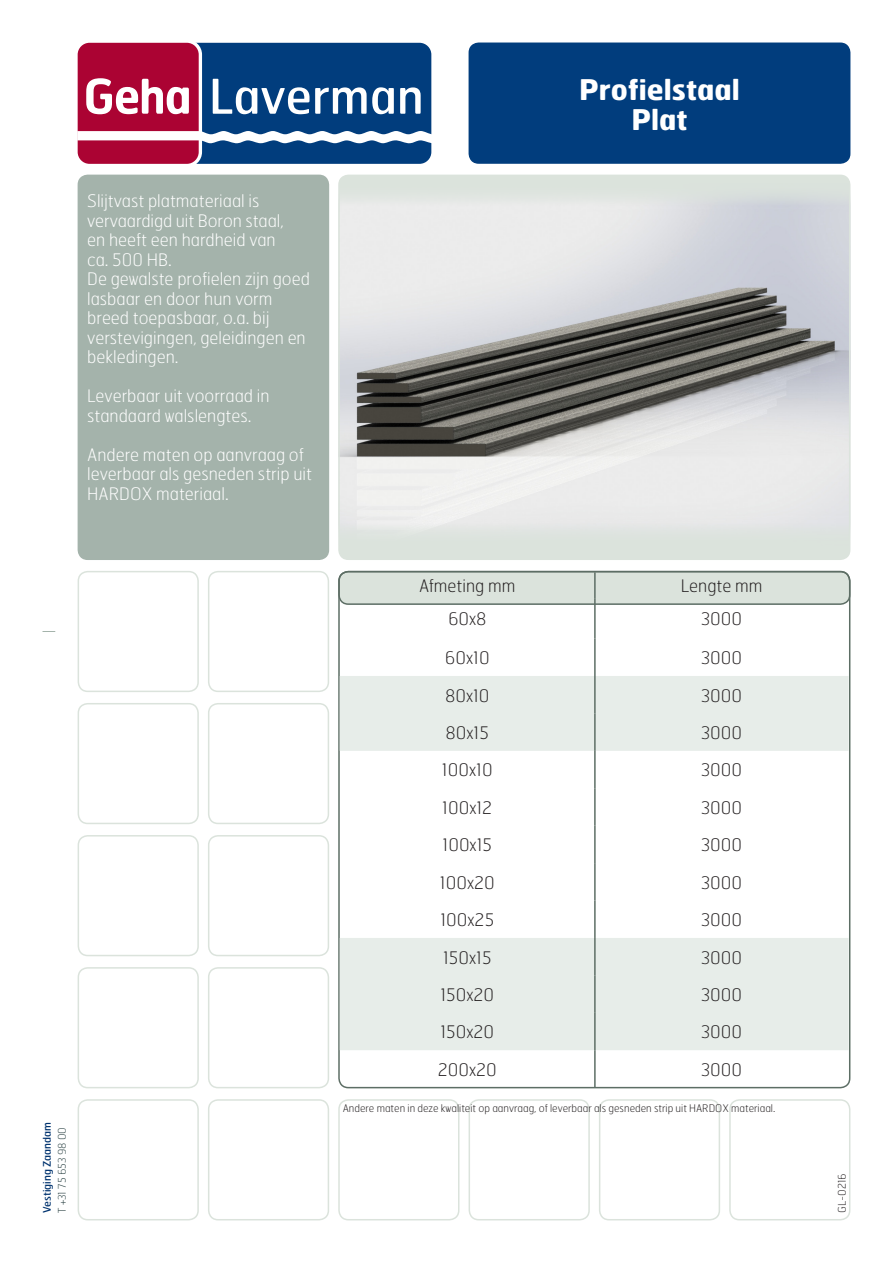
<style>
.page{position:relative;width:893px;height:1263px;background:#fff}
.page>*{position:absolute;margin:0;border:0;box-sizing:border-box;transform-origin:0 0}
.t1{font:700 28.5px "Hermes";color:#fff}
.t2{font:100 17.25px/19.5px "Hermes";color:#fff}
.t3{font:100 17.25px "Hermes";color:#231f20}
.t4{font:100 10.5px "Hermes";color:#231f20}
.t5{font:10.5px "Hermes";color:#01336f}
.t6{font:100 10.5px "Hermes";color:#2b4244}
</style>
<div class="page">
<svg style="left:77px;top:42px;width:355px;height:122px"></svg>
<svg style="left:43px;top:631px;width:12px;height:1px"></svg>
<div style="left:339px;top:175px;width:511px;height:384px;background:#dbe3dc;border-radius:9px"></div>
<img style="left:341px;top:199px;width:506px;height:331px">
<div style="left:338px;top:175px;width:512px;height:385px;border:2px solid #dbe3dc;border-radius:9px"></div>
<div style="left:469px;top:43px;width:381px;height:120px;background:#013d7d;border-radius:9px"></div>
<div style="left:469px;top:43px;width:381px;height:121px;border:2px solid #013d7d;border-radius:9px"></div>
<div style="left:78px;top:175px;width:250px;height:384px;background:#a4b3ab;border-radius:9px"></div>
<div style="left:78px;top:175px;width:251px;height:385px;border:2px solid #a4b3ab;border-radius:9px"></div>
<div style="left:78px;top:1099px;width:121px;height:121px;border:2px solid #dbe3dc;border-radius:9px"></div>
<div style="left:208px;top:1099px;width:121px;height:121px;border:2px solid #dbe3dc;border-radius:9px"></div>
<div style="left:208px;top:967px;width:121px;height:121px;border:2px solid #dbe3dc;border-radius:9px"></div>
<div style="left:208px;top:835px;width:121px;height:121px;border:2px solid #dbe3dc;border-radius:9px"></div>
<div style="left:208px;top:703px;width:121px;height:121px;border:2px solid #dbe3dc;border-radius:9px"></div>
<div style="left:78px;top:967px;width:121px;height:121px;border:2px solid #dbe3dc;border-radius:9px"></div>
<div style="left:78px;top:835px;width:121px;height:121px;border:2px solid #dbe3dc;border-radius:9px"></div>
<div style="left:78px;top:703px;width:121px;height:121px;border:2px solid #dbe3dc;border-radius:9px"></div>
<div style="left:339px;top:572px;width:511px;height:32px;background:#dbe3dc;border-radius:9px"></div>
<div style="left:338px;top:571px;width:512px;height:34px;border:2px solid #5d6e65;border-radius:9px"></div>
<div style="left:338px;top:571px;width:512px;height:517px;border:2px solid #5d6e65;border-radius:9px"></div>
<svg style="left:340px;top:676px;width:508px;height:374px;fill:#eaefec"></svg>
<hr style="left:594px;top:572px;width:2px;height:26px;background:#5d6e65">
<hr style="left:594px;top:598px;width:2px;height:40px;background:#5d6e65">
<hr style="left:594px;top:638px;width:2px;height:38px;background:#5d6e65">
<hr style="left:594px;top:676px;width:2px;height:37px;background:#5d6e65">
<hr style="left:594px;top:713px;width:2px;height:38px;background:#5d6e65">
<hr style="left:594px;top:751px;width:2px;height:37px;background:#5d6e65">
<hr style="left:594px;top:788px;width:2px;height:38px;background:#5d6e65">
<hr style="left:594px;top:826px;width:2px;height:37px;background:#5d6e65">
<hr style="left:594px;top:863px;width:2px;height:37px;background:#5d6e65">
<hr style="left:594px;top:900px;width:2px;height:38px;background:#5d6e65">
<hr style="left:594px;top:938px;width:2px;height:37px;background:#5d6e65">
<hr style="left:594px;top:975px;width:2px;height:38px;background:#5d6e65">
<hr style="left:594px;top:1013px;width:2px;height:37px;background:#5d6e65">
<hr style="left:594px;top:1050px;width:2px;height:38px;background:#5d6e65">
<div style="left:208px;top:571px;width:121px;height:121px;border:2px solid #dbe3dc;border-radius:9px"></div>
<div style="left:78px;top:571px;width:121px;height:121px;border:2px solid #dbe3dc;border-radius:9px"></div>
<div style="left:469px;top:1099px;width:121px;height:121px;border:2px solid #dbe3dc;border-radius:9px"></div>
<div style="left:599px;top:1099px;width:121px;height:121px;border:2px solid #dbe3dc;border-radius:9px"></div>
<div style="left:729px;top:1099px;width:121px;height:121px;border:2px solid #dbe3dc;border-radius:9px"></div>
<div style="left:338px;top:1099px;width:121px;height:121px;border:2px solid #dbe3dc;border-radius:9px"></div>
<p class="t2" style="left:87px;top:191px;width:224px">Slijtvast platmateriaal is vervaardigd uit Boron staal,<br>en heeft een hardheid van<br>ca. 500 HB.<br>De gewalste profielen zijn goed lasbaar en door hun vorm breed toepasbaar, o.a. bij verstevigingen, geleidingen en bekledingen.</p>
<p class="t2" style="left:87px;top:386px;width:184px">Leverbaar uit voorraad in standaard walslengtes.</p>
<p class="t2" style="left:87px;top:444px;width:226px">Andere maten op aanvraag of leverbaar als gesneden strip uit<br>HARDOX materiaal.</p>
<p class="t5" style="left:40px;top:1213px;width:92px;rotate:-90deg">Vestiging Zaandam</p>
<p class="t6" style="left:56px;top:1213px;width:87px;rotate:-90deg">T +31 75 653 98 00</p>
<p class="t1" style="left:579px;top:71px;width:162px">Profielstaal</p>
<p class="t1" style="left:631px;top:101px;width:58px">Plat</p>
<p class="t3" style="left:419px;top:575px;width:98px">Afmeting mm</p>
<p class="t3" style="left:681px;top:575px;width:83px">Lengte mm</p>
<p class="t3" style="left:448px;top:608px;width:40px">60x8</p>
<p class="t3" style="left:701px;top:608px;width:43px">3000</p>
<p class="t3" style="left:445px;top:647px;width:46px">60x10</p>
<p class="t3" style="left:701px;top:647px;width:43px">3000</p>
<p class="t3" style="left:445px;top:684px;width:46px">80x10</p>
<p class="t3" style="left:701px;top:684px;width:43px">3000</p>
<p class="t3" style="left:446px;top:722px;width:45px">80x15</p>
<p class="t3" style="left:701px;top:722px;width:43px">3000</p>
<p class="t3" style="left:442px;top:759px;width:52px">100x10</p>
<p class="t3" style="left:701px;top:759px;width:43px">3000</p>
<p class="t3" style="left:442px;top:797px;width:52px">100x12</p>
<p class="t3" style="left:701px;top:797px;width:43px">3000</p>
<p class="t3" style="left:442px;top:834px;width:51px">100x15</p>
<p class="t3" style="left:701px;top:834px;width:43px">3000</p>
<p class="t3" style="left:440px;top:872px;width:56px">100x20</p>
<p class="t3" style="left:701px;top:872px;width:43px">3000</p>
<p class="t3" style="left:440px;top:909px;width:55px">100x25</p>
<p class="t3" style="left:701px;top:909px;width:43px">3000</p>
<p class="t3" style="left:443px;top:946px;width:50px">150x15</p>
<p class="t3" style="left:701px;top:946px;width:43px">3000</p>
<p class="t3" style="left:440px;top:984px;width:55px">150x20</p>
<p class="t3" style="left:701px;top:984px;width:43px">3000</p>
<p class="t3" style="left:440px;top:1021px;width:55px">150x20</p>
<p class="t3" style="left:701px;top:1021px;width:43px">3000</p>
<p class="t3" style="left:438px;top:1059px;width:61px">200x20</p>
<p class="t3" style="left:701px;top:1059px;width:43px">3000</p>
<p class="t4" style="left:343px;top:1102px;width:434px">Andere maten in deze kwaliteit op aanvraag, of leverbaar als gesneden strip uit HARDOX materiaal.</p>
<p class="t4" style="left:835px;top:1213px;width:41px;rotate:-90deg">GL-0216</p>
</div>
